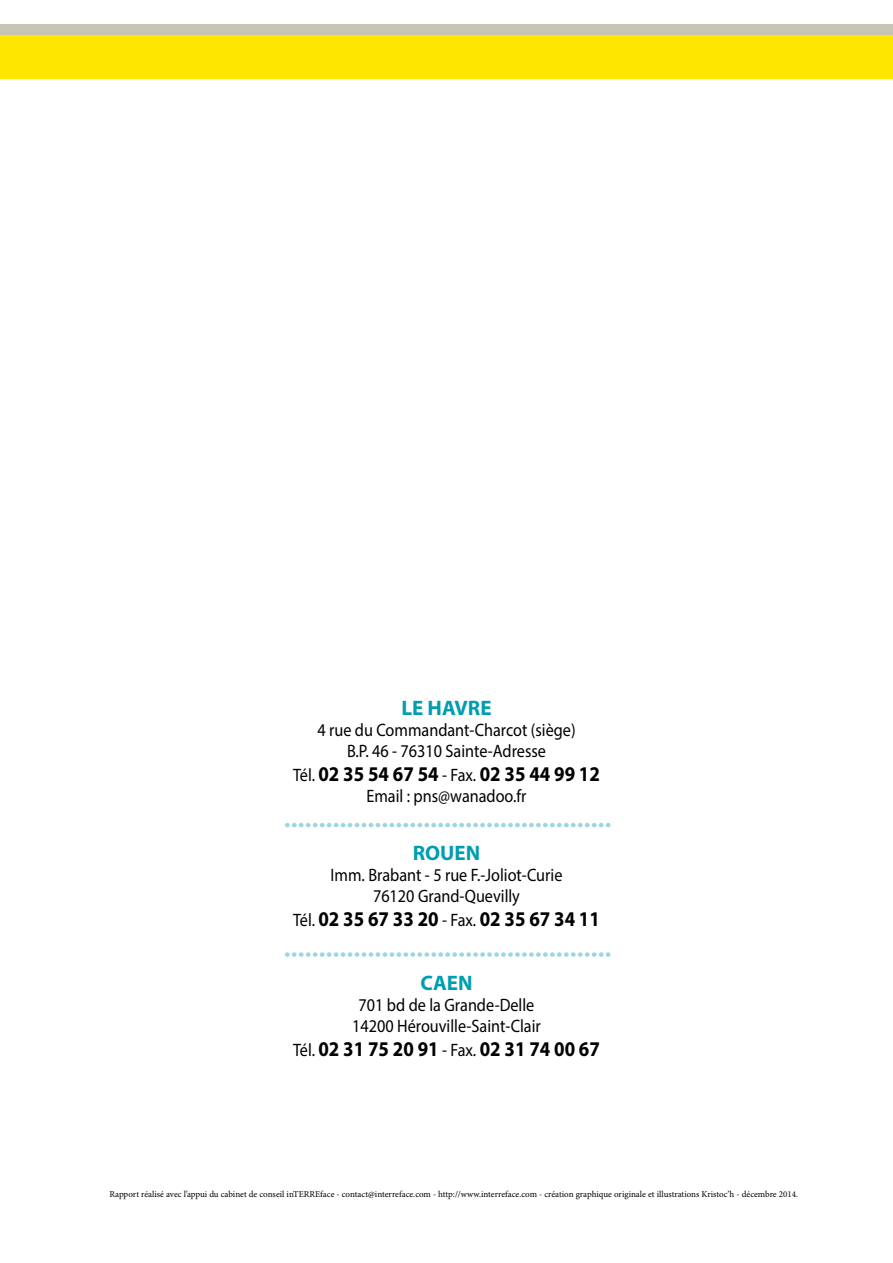
<style>
.page{position:relative;width:893px;height:1263px;background:#fff}
.page>*{position:absolute;margin:0;border:0;box-sizing:border-box;transform-origin:0 0}
.t1{font:700 21px "Myriad Pro";color:#000;scale:.9 1}
.t2{font:700 21px "Myriad Pro";color:#009eb0}
.t3{font:18px/21px "Myriad Pro";color:#000;text-align:center;scale:.9 1}
.t4{font:9px "Minion Pro";color:#000}
.s1{font-weight:400;font-size:18px}
</style>
<div class="page">
<div style="left:0;top:27px;width:893px;height:51px;background:#ffe600"></div>
<div style="left:0;top:24px;width:893px;height:11px;background:#c6c4b3"></div>
<svg style="left:285px;top:823px;width:325px;height:4px"></svg>
<svg style="left:285px;top:952px;width:325px;height:5px"></svg>
<p class="t2" style="left:401px;top:694px;width:92px">LE HAVRE</p>
<p class="t3" style="left:317px;top:719px;width:288px">4 rue du Commandant-Charcot (siège)<br>B.P. 46 - 76310 Sainte-Adresse</p>
<p class="t1" style="left:293px;top:760px;width:342px"><span class="s1">Tél.</span> 02 35 54 67 54 <span class="s1">- Fax.</span> 02 35 44 99 12</p>
<p class="t3" style="left:366px;top:785px;width:179px">Email : pns@wanadoo.fr</p>
<p class="t2" style="left:413px;top:839px;width:69px">ROUEN</p>
<p class="t3" style="left:330px;top:864px;width:259px">Imm. Brabant - 5 rue F.-Joliot-Curie<br>76120 Grand-Quevilly</p>
<p class="t1" style="left:293px;top:905px;width:343px"><span class="s1">Tél.</span> 02 35 67 33 20 <span class="s1">- Fax.</span> 02 35 67 34 11</p>
<p class="t2" style="left:420px;top:969px;width:54px">CAEN</p>
<p class="t3" style="left:352px;top:994px;width:211px">701 bd de la Grande-Delle<br>14200 Hérouville-Saint-Clair</p>
<p class="t1" style="left:293px;top:1035px;width:342px"><span class="s1">Tél.</span> 02 31 75 20 91 <span class="s1">- Fax.</span> 02 31 74 00 67</p>
<p class="t4" style="left:109px;top:1188px;width:690px">Rapport réalisé avec l’appui du cabinet de conseil inTERREface - contact@interreface.com - http://www.interreface.com - création graphique originale et illustrations Kristoc’h - décembre 2014.</p>
</div>
